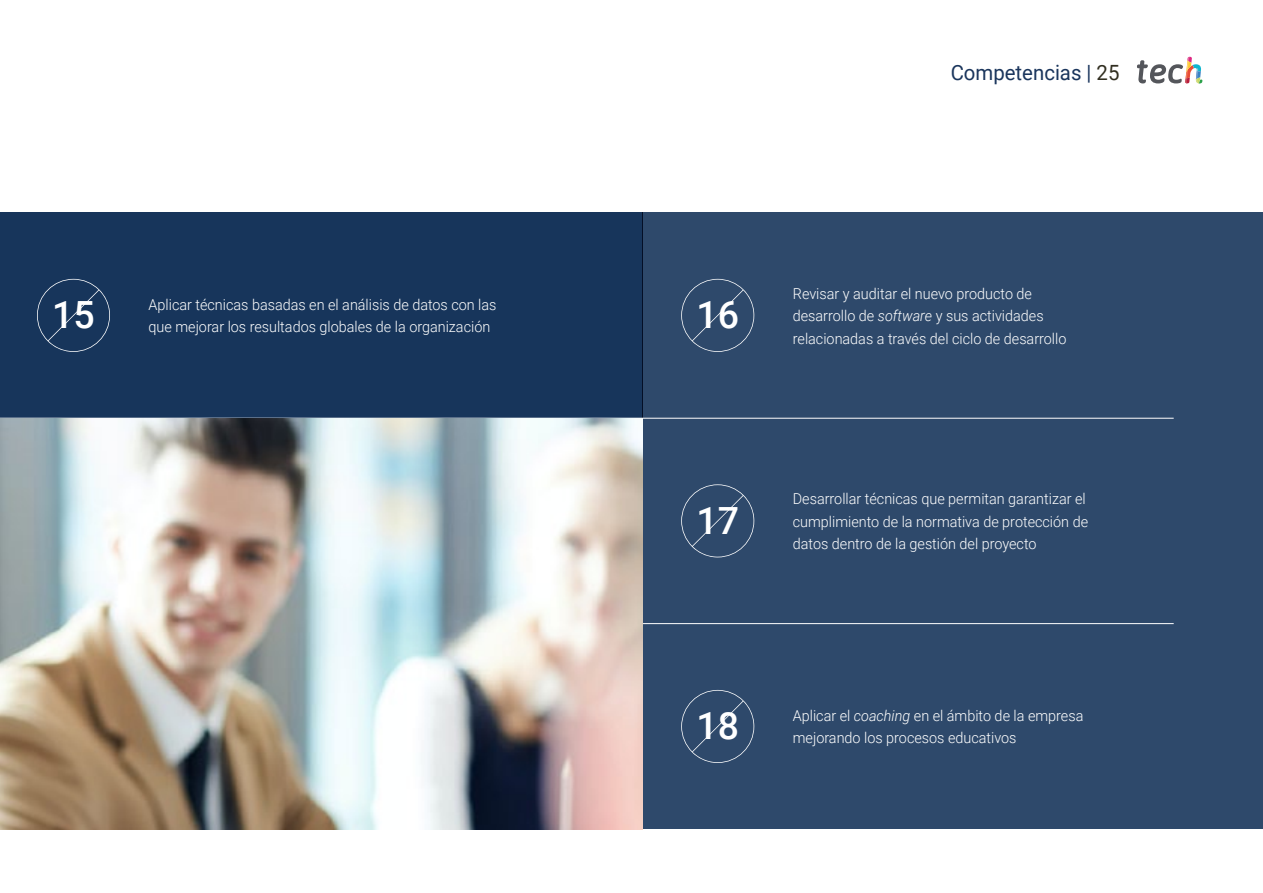
<style>
.page{position:relative;width:1263px;height:893px;background:#fff}
.page>*{position:absolute;margin:0;border:0;box-sizing:border-box;transform-origin:0 0}
.t1{font:500 37.5px "Roboto";color:#fff}
.t2{font:21px "Roboto";color:#1a355c}
.t3{font:300 15px/22.5px "Roboto";color:#fff;scale:.96 1}
.s1{color:#312e20}
.s2{font-style:italic}
</style>
<div class="page">
<div style="left:0;top:213px;width:642px;height:616px;background:#17355b"></div>
<div style="left:642px;top:213px;width:621px;height:616px;background:#2e496b"></div>
<svg style="left:37px;top:279px;width:73px;height:73px"></svg>
<svg style="left:681px;top:279px;width:73px;height:73px"></svg>
<svg style="left:681px;top:484px;width:73px;height:73px"></svg>
<svg style="left:681px;top:690px;width:73px;height:73px"></svg>
<hr style="left:0;top:418px;width:1174px;height:1px;background:#fff">
<hr style="left:0;top:623px;width:1174px;height:1px;background:#fff">
<img style="left:0;top:418px;width:642px;height:411px">
<svg style="left:1137px;top:57px;width:65px;height:27px"></svg>
<h2 class="t2" style="left:951px;top:57px;width:170px">Competencias | <span class="s1">25</span></h2>
<p class="t3" style="left:149px;top:293px;width:364px">Aplicar técnicas basadas en el análisis de datos con las que mejorar los resultados globales de la organización</p>
<p class="t3" style="left:793px;top:281px;width:286px">Revisar y auditar el nuevo producto de desarrollo de <span class="s2">software</span> y sus actividades relacionadas a través del ciclo de desarrollo</p>
<h1 class="t1" style="left:52px;top:288px;width:44px">15</h1>
<h1 class="t1" style="left:696px;top:288px;width:44px">16</h1>
<h1 class="t1" style="left:696px;top:494px;width:44px">17</h1>
<p class="t3" style="left:793px;top:487px;width:309px">Desarrollar técnicas que permitan garantizar el cumplimiento de la normativa de protección de datos dentro de la gestión del proyecto</p>
<h1 class="t1" style="left:696px;top:699px;width:44px">18</h1>
<p class="t3" style="left:793px;top:704px;width:304px">Aplicar el <span class="s2">coaching</span> en el ámbito de la empresa mejorando los procesos educativos</p>
</div>
